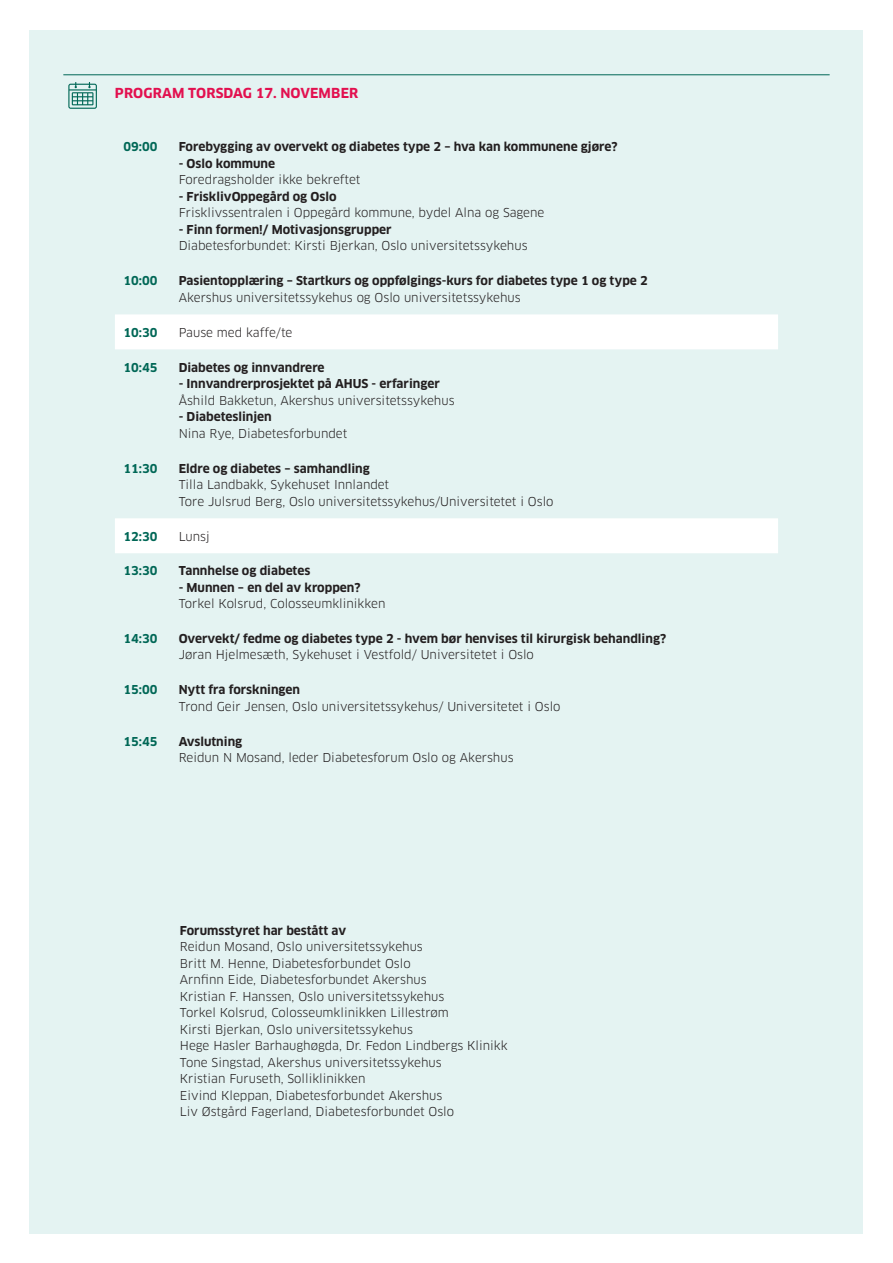
<style>
.page{position:relative;width:893px;height:1263px;background:#fff}
.page>*{position:absolute;margin:0;border:0;box-sizing:border-box;transform-origin:0 0}
.t1{font:700 13.5px "Clan OT";letter-spacing:.01em;color:#e2104f}
.t2{font:12px/16.5px "Clan OT";color:#231f20}
.t3{font:700 12px "Clan OT";color:#231f20}
.t4{font:700 12px "Clan OT";color:#006756}
</style>
<div class="page">
<div style="left:30px;top:30px;width:833px;height:1203px;background:#e4f3f2"></div>
<hr style="left:63px;top:74px;width:767px;height:1px;background:#006756">
<svg style="left:115px;top:314px;width:663px;height:239px"></svg>
<svg style="left:68px;top:82px;width:29px;height:27px"></svg>
<p class="t1" style="left:115px;top:85px;width:245px">PROGRAM TORSDAG 17. NOVEMBER</p>
<p class="t4" style="left:123px;top:140px;width:35px">09:00</p>
<p class="t3" style="left:179px;top:140px;width:440px">Forebygging av overvekt og diabetes type 2 – hva kan kommunene gjøre?</p>
<p class="t3" style="left:179px;top:156px;width:98px">- Oslo kommune</p>
<p class="t2" style="left:179px;top:172px;width:183px">Foredragsholder ikke bekreftet</p>
<p class="t3" style="left:179px;top:189px;width:159px">- FrisklivOppegård og Oslo</p>
<p class="t2" style="left:179px;top:205px;width:367px">Frisklivssentralen i Oppegård kommune, bydel Alna og Sagene</p>
<p class="t3" style="left:179px;top:222px;width:215px">- Finn formen!/ Motivasjonsgrupper</p>
<p class="t2" style="left:179px;top:238px;width:350px">Diabetesforbundet: Kirsti Bjerkan, Oslo universitetssykehus</p>
<p class="t4" style="left:123px;top:274px;width:35px">10:00</p>
<p class="t3" style="left:179px;top:274px;width:471px">Pasientopplæring – Startkurs og oppfølgings-kurs for diabetes type 1 og type 2</p>
<p class="t2" style="left:179px;top:289px;width:343px">Akershus universitetssykehus og Oslo universitetssykehus</p>
<p class="t4" style="left:123px;top:325px;width:35px">10:30</p>
<p class="t2" style="left:179px;top:324px;width:115px">Pause med kaffe/te</p>
<p class="t4" style="left:123px;top:360px;width:35px">10:45</p>
<p class="t3" style="left:179px;top:360px;width:147px">Diabetes og innvandrere</p>
<p class="t3" style="left:179px;top:377px;width:263px">- Innvandrerprosjektet på AHUS - erfaringer</p>
<p class="t2" style="left:179px;top:392px;width:277px">Åshild Bakketun, Akershus universitetssykehus</p>
<p class="t3" style="left:179px;top:410px;width:95px">- Diabeteslinjen</p>
<p class="t2" style="left:179px;top:425px;width:170px">Nina Rye, Diabetesforbundet</p>
<p class="t4" style="left:123px;top:461px;width:35px">11:30</p>
<p class="t3" style="left:179px;top:461px;width:193px">Eldre og diabetes – samhandling</p>
<p class="t2" style="left:179px;top:476px;width:376px">Tilla Landbakk, Sykehuset Innlandet<br>Tore Julsrud Berg, Oslo universitetssykehus/Universitetet i Oslo</p>
<p class="t4" style="left:123px;top:529px;width:35px">12:30</p>
<p class="t2" style="left:179px;top:528px;width:33px">Lunsj</p>
<p class="t4" style="left:123px;top:564px;width:35px">13:30</p>
<p class="t3" style="left:179px;top:564px;width:133px">Tannhelse og diabetes</p>
<p class="t3" style="left:179px;top:580px;width:183px">- Munnen – en del av kroppen?</p>
<p class="t2" style="left:179px;top:595px;width:208px">Torkel Kolsrud, Colosseumklinikken</p>
<p class="t4" style="left:123px;top:632px;width:35px">14:30</p>
<p class="t3" style="left:179px;top:632px;width:489px">Overvekt/ fedme og diabetes type 2 - hvem bør henvises til kirurgisk behandling?</p>
<p class="t2" style="left:179px;top:647px;width:357px">Jøran Hjelmesæth, Sykehuset i Vestfold/ Universitetet i Oslo</p>
<p class="t4" style="left:123px;top:683px;width:35px">15:00</p>
<p class="t3" style="left:179px;top:683px;width:123px">Nytt fra forskningen</p>
<p class="t2" style="left:179px;top:698px;width:383px">Trond Geir Jensen, Oslo universitetssykehus/ Universitetet i Oslo</p>
<p class="t4" style="left:123px;top:734px;width:35px">15:45</p>
<p class="t3" style="left:179px;top:734px;width:65px">Avslutning</p>
<p class="t2" style="left:179px;top:750px;width:336px">Reidun N Mosand, leder Diabetesforum Oslo og Akershus</p>
<p class="t3" style="left:180px;top:923px;width:168px">Forumsstyret har bestått av</p>
<p class="t2" style="left:180px;top:938px;width:329px">Reidun Mosand, Oslo universitetssykehus<br>Britt M. Henne, Diabetesforbundet Oslo<br>Arnfinn Eide, Diabetesforbundet Akershus<br>Kristian F. Hanssen, Oslo universitetssykehus<br>Torkel Kolsrud, Colosseumklinikken Lillestrøm<br>Kirsti Bjerkan, Oslo universitetssykehus<br>Hege Hasler Barhaughøgda, Dr. Fedon Lindbergs Klinikk Tone Singstad, Akershus universitetssykehus<br>Kristian Furuseth, Solliklinikken<br>Eivind Kleppan, Diabetesforbundet Akershus<br>Liv Østgård Fagerland, Diabetesforbundet Oslo</p>
</div>
